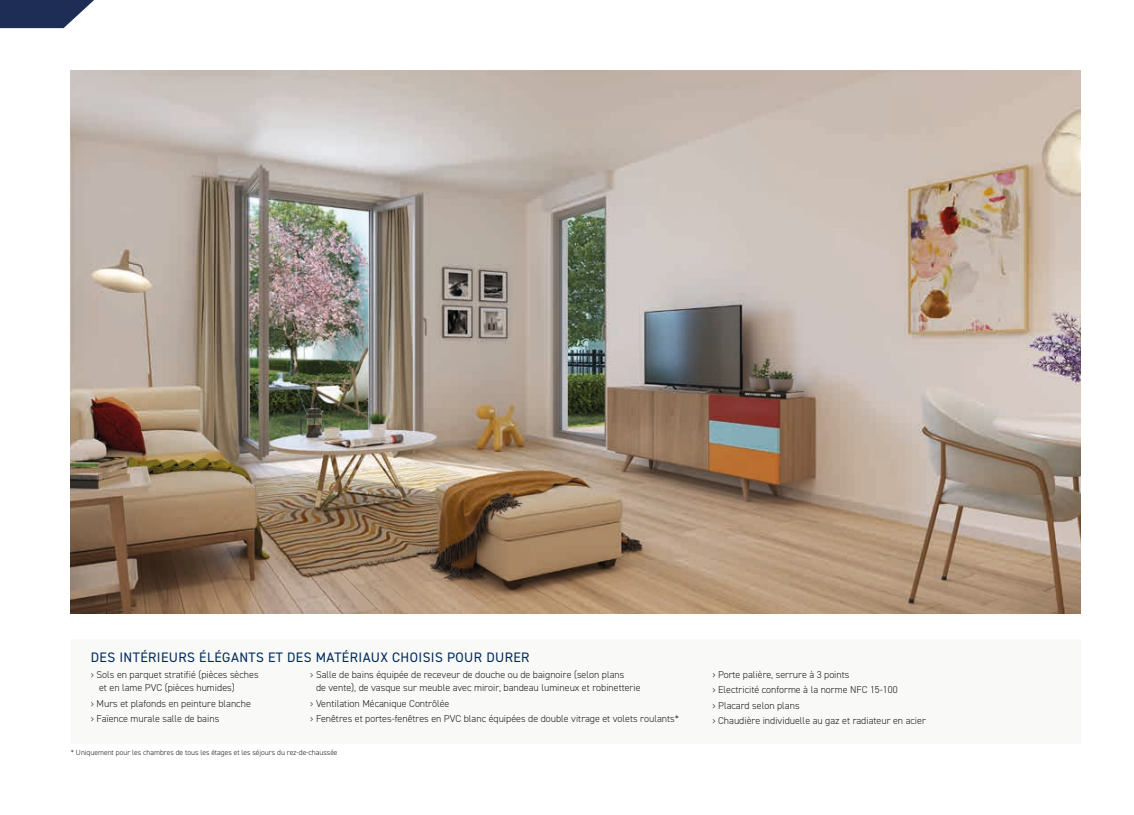
<style>
.page{position:relative;width:1134px;height:815px;background:#fff}
.page>*{position:absolute;margin:0;border:0;box-sizing:border-box;transform-origin:0 0}
.t1{font:13.75px "DIN2014";letter-spacing:.03em;color:#002a5b}
.t2{font:300 10px/15.5px "DIN2014";color:#1d1d1b}
.t3{font:300 7.5px "DIN2014";color:#1d1d1b}
</style>
<div class="page">
<svg style="left:0;top:0;width:94px;height:28px"></svg>
<div style="left:71px;top:640px;width:1010px;height:104px;background:#f9f9f7"></div>
<img style="left:71px;top:71px;width:1010px;height:543px">
<h1 class="t1" style="left:91px;top:649px;width:440px">DES INTÉRIEURS ÉLÉGANTS ET DES MATÉRIAUX CHOISIS POUR DURER</h1>
<p class="t2" style="left:99px;top:667px;width:161px;line-height:13.8px;text-indent:-8px">› Sols en parquet stratifié (pièces sèches et en lame PVC (pièces humides)</p>
<p class="t2" style="left:91px;top:696px;width:161px">› Murs et plafonds en peinture blanche › Faïence murale salle de bains</p>
<p class="t3" style="left:71px;top:748px;width:268px">* Uniquement pour les chambres de tous les étages et les séjours du rez-de-chaussée</p>
<p class="t2" style="left:316px;top:667px;width:326px;line-height:13.8px;text-indent:-6px">› Salle de bains équipée de receveur de douche ou de baignoire (selon plans<br>de vente), de vasque sur meuble avec miroir, bandeau lumineux et robinetterie</p>
<p class="t2" style="left:310px;top:696px;width:370px">› Ventilation Mécanique Contrôlée<br>› Fenêtres et portes-fenêtres en PVC blanc équipées de double vitrage et volets roulants*</p>
<p class="t2" style="left:712px;top:666px;width:215px">› Porte palière, serrure à 3 points<br>› Electricité conforme à la norme NFC 15-100<br>› Placard selon plans<br>› Chaudière individuelle au gaz et radiateur en acier</p>
</div>
